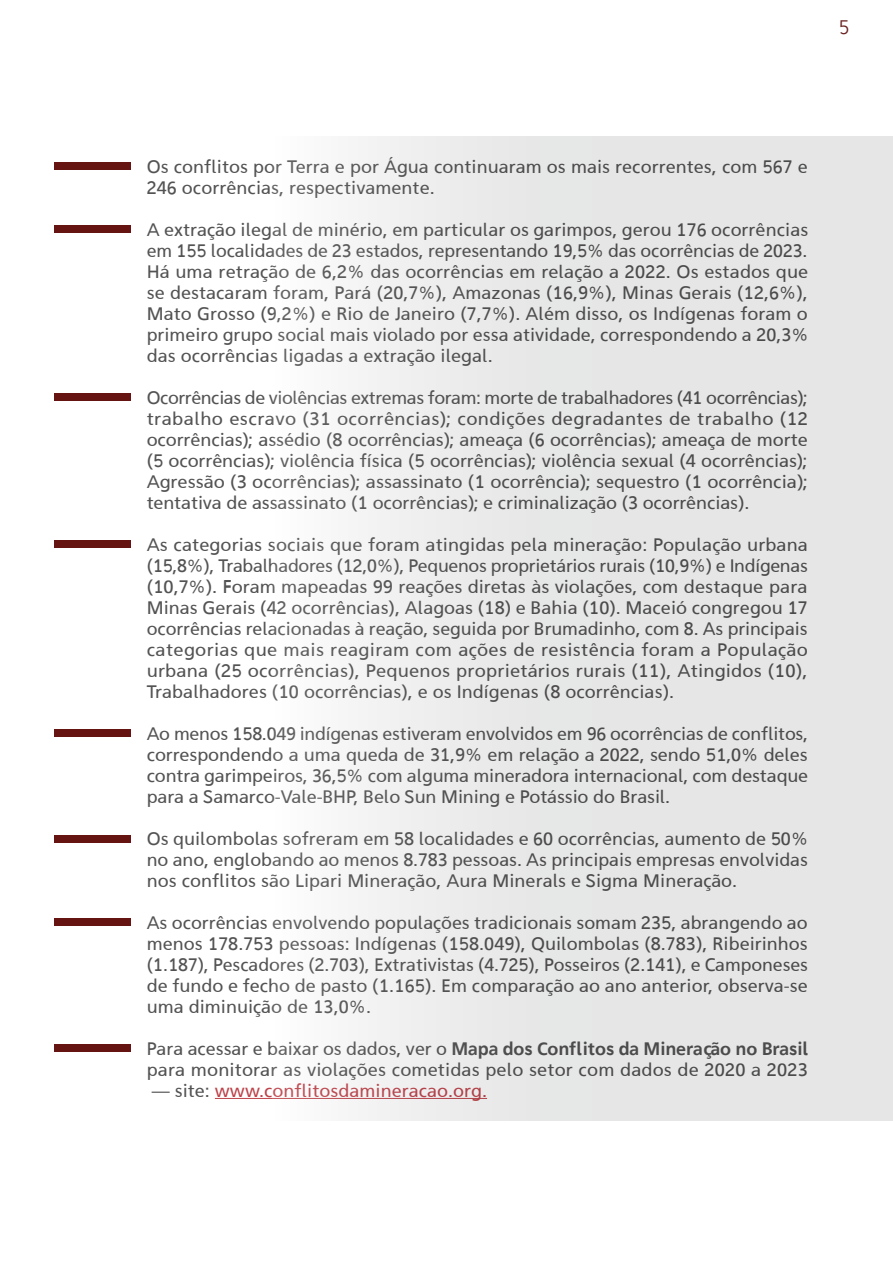
<style>
.page{position:relative;width:893px;height:1263px;background:#fff}
.page>*{position:absolute;margin:0;border:0;box-sizing:border-box;transform-origin:0 0}
.t1{font:19.5px "Agan 45";color:#67201e}
.t2{font:18px/21px "Aan 55";color:#535353;text-align:justify}
.t3{font:18px "Agan 65";letter-spacing:-.005em;color:#535353}
.t4{font:18px "Aan 55";color:#bd4249}
.s1{font-family:"Aan 55"}
.s2{color:#535353}
</style>
<div class="page">
<hr style="left:215px;top:1098px;width:272px;height:1px;background:#bd4249">
<div style="left:54px;top:162px;width:76px;height:8px;background:#661412"></div>
<div style="left:54px;top:225px;width:76px;height:8px;background:#661412"></div>
<div style="left:54px;top:393px;width:76px;height:8px;background:#661412"></div>
<div style="left:54px;top:540px;width:76px;height:8px;background:#661412"></div>
<div style="left:54px;top:729px;width:76px;height:8px;background:#661412"></div>
<div style="left:54px;top:835px;width:76px;height:7px;background:#661412"></div>
<div style="left:54px;top:918px;width:76px;height:8px;background:#661412"></div>
<div style="left:54px;top:1044px;width:76px;height:8px;background:#661412"></div>
<div style="left:272px;top:136px;width:621px;height:984px;background:linear-gradient(to right,#f5f5f5,#e0e1e1)"></div>
<p class="t1" style="left:839px;top:16px;width:12px">5</p>
<p class="t2" style="left:147px;top:156px;width:663px">Os conflitos por Terra e por Água continuaram os mais recorrentes, com 567 e<br>246 ocorrências, respectivamente.</p>
<p class="t2" style="left:147px;top:219px;width:663px">A extração ilegal de minério, em particular os garimpos, gerou 176 ocorrências em 155 localidades de 23 estados, representando 19,5% das ocorrências de 2023.<br>Há uma retração de 6,2% das ocorrências em relação a 2022. Os estados que se destacaram foram, Pará (20,7%), Amazonas (16,9%), Minas Gerais (12,6%), Mato Grosso (9,2%) e Rio de Janeiro (7,7%). Além disso, os Indígenas foram o primeiro grupo social mais violado por essa atividade, correspondendo a 20,3% das ocorrências ligadas a extração ilegal.</p>
<p class="t2" style="left:147px;top:387px;width:663px">Ocorrências de violências extremas foram: morte de trabalhadores (41 ocorrências); trabalho escravo (31 ocorrências); condições degradantes de trabalho (12 ocorrências); assédio (8 ocorrências); ameaça (6 ocorrências); ameaça de morte (5 ocorrências); violência física (5 ocorrências); violência sexual (4 ocorrências); Agressão (3 ocorrências); assassinato (1 ocorrência); sequestro (1 ocorrência); tentativa de assassinato (1 ocorrências); e criminalização (3 ocorrências).</p>
<p class="t2" style="left:147px;top:534px;width:663px">As categorias sociais que foram atingidas pela mineração: População urbana (15,8%), Trabalhadores (12,0%), Pequenos proprietários rurais (10,9%) e Indígenas (10,7%). Foram mapeadas 99 reações diretas às violações, com destaque para Minas Gerais (42 ocorrências), Alagoas (18) e Bahia (10). Maceió congregou 17 ocorrências relacionadas à reação, seguida por Brumadinho, com 8. As principais categorias que mais reagiram com ações de resistência foram a População urbana (25 ocorrências), Pequenos proprietários rurais (11), Atingidos (10), Trabalhadores (10 ocorrências), e os Indígenas (8 ocorrências).</p>
<p class="t2" style="left:147px;top:723px;width:663px">Ao menos 158.049 indígenas estiveram envolvidos em 96 ocorrências de conflitos, correspondendo a uma queda de 31,9% em relação a 2022, sendo 51,0% deles contra garimpeiros, 36,5% com alguma mineradora internacional, com destaque para a Samarco-Vale-BHP, Belo Sun Mining e Potássio do Brasil.</p>
<p class="t2" style="left:147px;top:828px;width:663px">Os quilombolas sofreram em 58 localidades e 60 ocorrências, aumento de 50% no ano, englobando ao menos 8.783 pessoas. As principais empresas envolvidas nos conflitos são Lipari Mineração, Aura Minerals e Sigma Mineração.</p>
<p class="t2" style="left:147px;top:912px;width:663px">As ocorrências envolvendo populações tradicionais somam 235, abrangendo ao menos 178.753 pessoas: Indígenas (158.049), Quilombolas (8.783), Ribeirinhos (1.187), Pescadores (2.703), Extrativistas (4.725), Posseiros (2.141), e Camponeses de fundo e fecho de pasto (1.165). Em comparação ao ano anterior, observa-se uma diminuição de 13,0%.</p>
<p class="t3" style="left:147px;top:1038px;width:663px"><span class="s1">Para acessar e baixar os dados, ver o</span> Mapa dos Conflitos da Mineração no Brasil</p>
<p class="t2" style="left:147px;top:1059px;width:663px">para monitorar as violações cometidas pelo setor com dados de 2020 a 2023</p>
<p class="t4" style="left:152px;top:1080px;width:337px"><span class="s2">— site:</span> www.conflitosdamineracao.org.</p>
</div>
